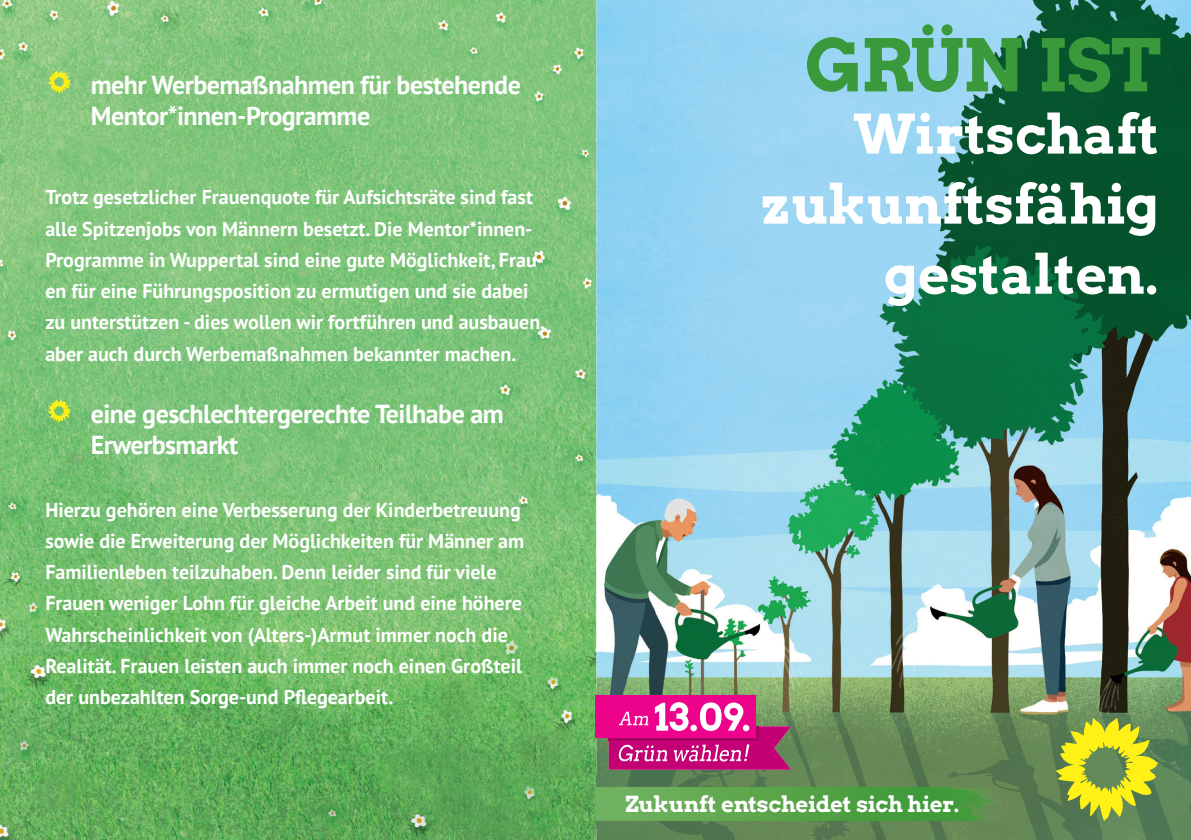
<style>
.page{position:relative;width:1191px;height:840px;background:#fff}
.page>*{position:absolute;margin:0;border:0;box-sizing:border-box;transform-origin:0 0}
.t1{font:72px "Arvo Gruen";letter-spacing:-.03em;color:#3a9a3b}
.t2{font:54px/70px "Arvo Gruen";color:#fff;text-align:right}
.t3{font:700 26px/31.2px "PT Sans";letter-spacing:-.02em;color:#fff}
.t4{font:22px "Arvo Gruen";letter-spacing:-.01em;color:#fff}
.t5{font:700 20px/31.2px "PT Sans";color:#fff}
</style>
<div class="page">
<img style="left:0;top:0;width:1191px;height:839px">
<div style="left:595px;top:694px;width:160px;height:43px;background:#ed028c"></div>
<svg style="left:609px;top:701px;width:182px;height:68px"></svg>
<svg style="left:1055px;top:717px;width:103px;height:103px;background:#a5b339"></svg>
<img style="left:595px;top:775px;width:434px;height:53px">
<svg style="left:48px;top:71px;width:23px;height:23px"></svg>
<svg style="left:48px;top:399px;width:23px;height:23px"></svg>
<h3 class="t3" style="left:91px;top:69px;width:432px">mehr Werbemaßnahmen für bestehende</h3>
<h3 class="t3" style="left:91px;top:100px;width:281px">Mentor*innen-Programme</h3>
<p class="t5" style="left:45px;top:181px;width:501px">Trotz gesetzlicher Frauenquote für Aufsichtsräte sind fast alle Spitzenjobs von Männern besetzt. Die Mentor*innen-Programme in Wuppertal sind eine gute Möglichkeit, Frau&shy;en für eine Führungsposition zu ermutigen und sie dabei zu unterstützen - dies wollen wir fortführen und ausbauen, aber auch durch Werbemaßnahmen bekannter machen.</p>
<h3 class="t3" style="left:91px;top:397px;width:414px">eine geschlechtergerechte Teilhabe am<br>Erwerbsmarkt</h3>
<p class="t5" style="left:45px;top:493px;width:480px">Hierzu gehören eine Verbesserung der Kinderbetreuung sowie die Erweiterung der Möglichkeiten für Männer am Familienleben teilzuhaben. Denn leider sind für viele Frauen weniger Lohn für gleiche Arbeit und eine höhere Wahrscheinlichkeit von (Alters-)Armut immer noch die Realität. Frauen leisten auch immer noch einen Großteil der unbezahlten Sorge-und Pflegearbeit.</p>
<h1 class="t1" style="left:804px;top:15px;width:358px">GRÜN IST</h1>
<h2 class="t2" style="left:761px;top:97px;width:399px">Wirtschaft zukunftsfähig gestalten.</h2>
<p class="t4" style="left:625px;top:787px;width:335px">Zukunft entscheidet sich hier.</p>
</div>
